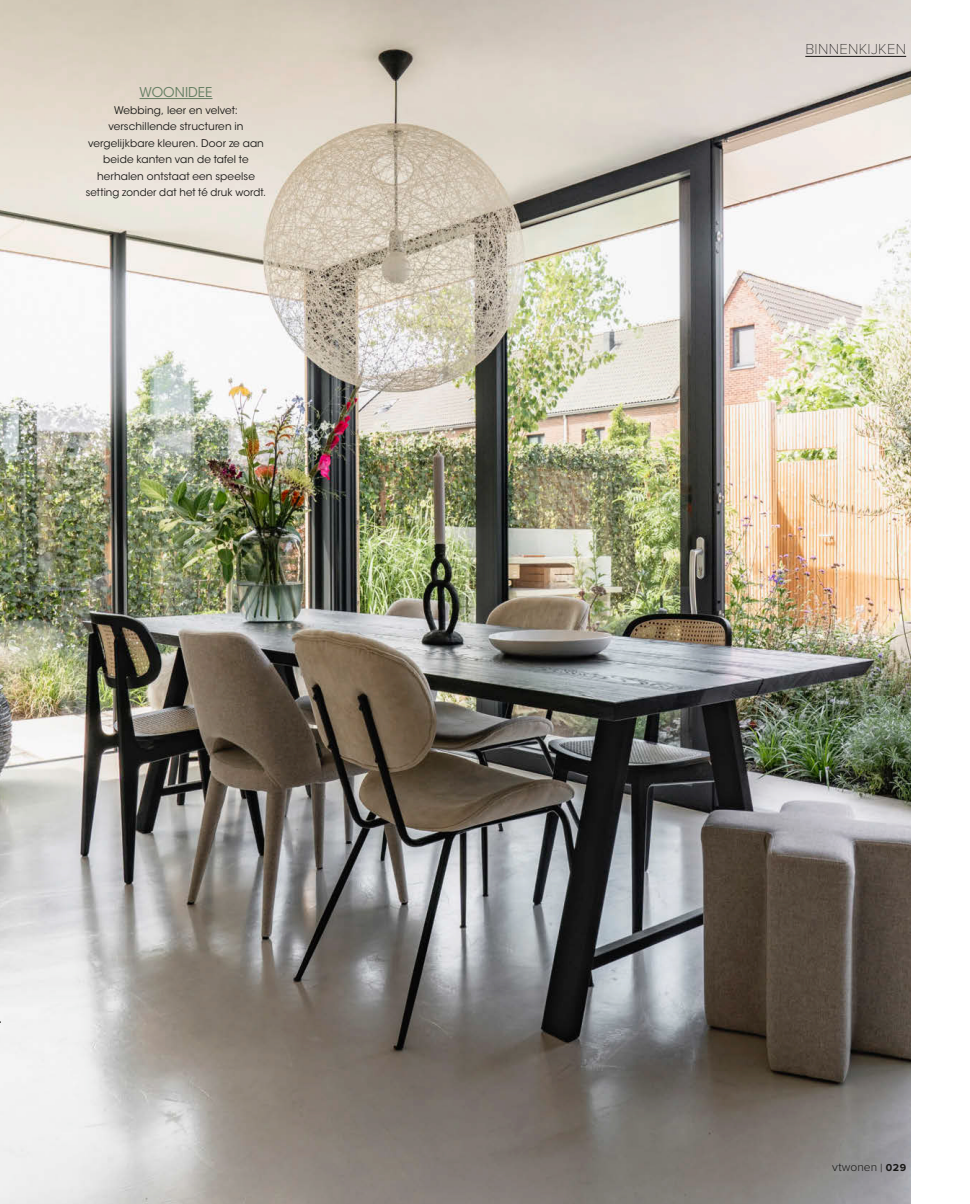
<style>
.page{position:relative;width:970px;height:1204px;background:#fff}
.page>*{position:absolute;margin:0;border:0;box-sizing:border-box;transform-origin:0 0}
.t1{font:100 15px "Proxima Nova";letter-spacing:.02em;color:#181715}
.t2{font:13.5px "ITC Avant Garde Std";letter-spacing:.005em;color:#667f64}
.t3{font:300 12px "Proxima Nova";color:#181715}
.t4{font:10.5px/16.5px "ITC Avant Garde Std";letter-spacing:.01em;color:#181715;text-align:center}
.s1{font-weight:700;font-size:10.5px}
</style>
<div class="page">
<img style="left:0;top:0;width:910px;height:1203px">
<hr style="left:139px;top:98px;width:73px;height:1px;background:#667f64">
<hr style="left:805px;top:56px;width:101px;height:1px;background:#181715">
<p class="t2" style="left:139px;top:84px;width:74px">WOONIDEE</p>
<p class="t4" style="left:86px;top:102px;width:182px">Webbing, leer en velvet: verschillende structuren in vergelijkbare kleuren. Door ze aan beide kanten van de tafel te herhalen ontstaat een speelse setting zonder dat het té druk wordt.</p>
<h1 class="t1" style="left:805px;top:43px;width:102px">BINNENKIJKEN</h1>
<p class="t3" style="left:832px;top:1161px;width:75px">vtwonen | <span class="s1">029</span></p>
</div>
